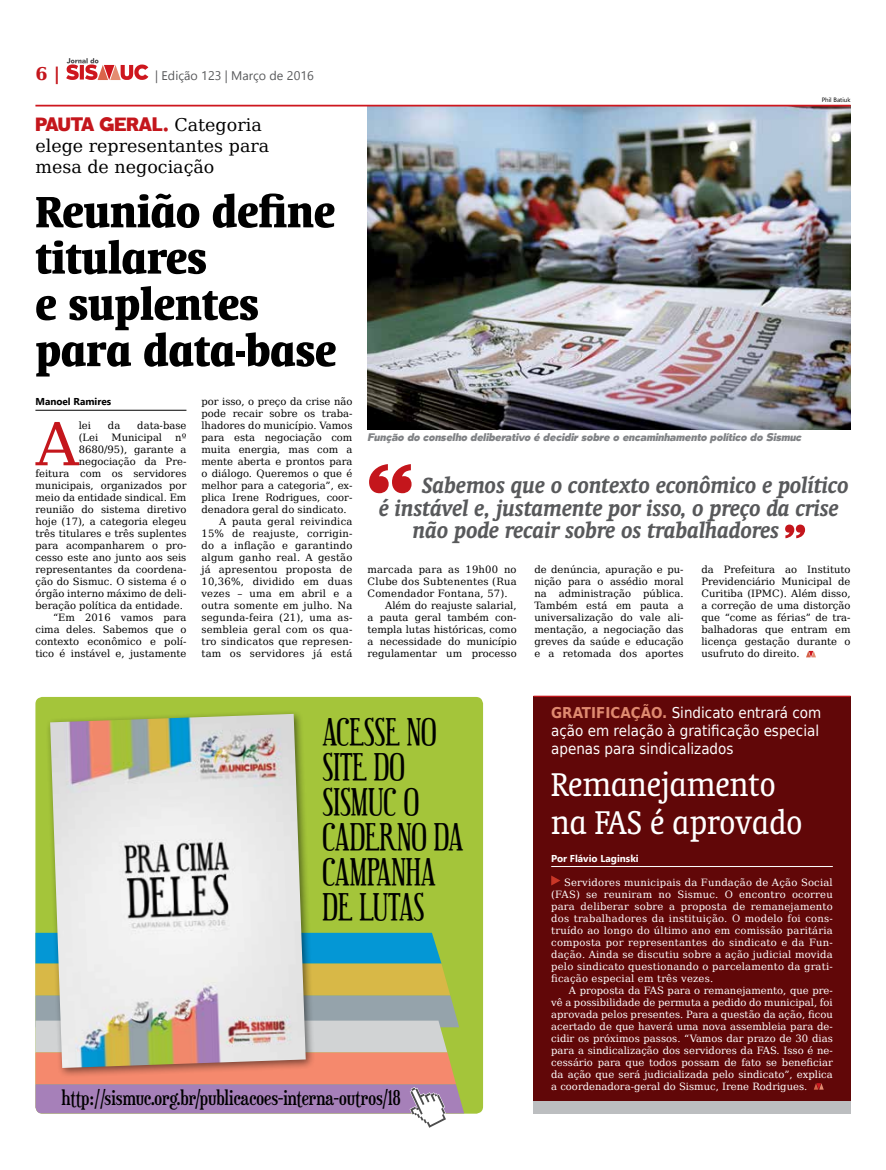
<style>
.page{position:relative;width:886px;height:1170px;background:#fff}
.page>*{position:absolute;margin:0;border:0;box-sizing:border-box;transform-origin:0 0}
.t1{font:59.38px "DejaVu Serif";color:#c4161c}
.t2{font:700 condensed 50px/46.2px "Oranda BT";color:#000}
.t3{font:condensed 37.5px/37.5px "Oranda BT";color:#fff}
.t4{font:29.25px/35px "Euphorigenic";color:#000}
.t5{font:italic 700 25px "Oranda BT";color:#58595b}
.t6{font:19.88px "Euphorigenic";color:#000}
.t7{font:17.5px/21px "DejaVu Serif";color:#000}
.t8{font:900 17.5px "Tabarra";color:#c4161c}
.t9{font:700 17.5px "DejaVu Serif";color:#c4161c}
.t10{font:15px/18px "DejaVu Sans Condensed";color:#fff}
.t11{font:700 15px "DejaVu Sans Condensed";color:#df896f}
.t12{font:12.5px "Khmer UI";color:#58595b}
.t13{font:10px/12px "DejaVu Serif";color:#000;text-align:justify}
.t14{font:10px/12px "DejaVu Serif";letter-spacing:.01em;color:#fff;text-align:justify}
.t15{font:10px "DejaVu Serif";letter-spacing:.02em;color:#000}
.t16{font:italic 900 10px "Tabarra";letter-spacing:-.225em;color:#808285}
.t17{font:700 10px "Khmer UI";color:#fff}
.t18{font:700 10px "Khmer UI";color:#000}
.t19{font:6.25px "Khmer UI";color:#000}
.s1{font-family:"DejaVu Serif";font-weight:400;color:#000}
.s2{font-weight:700;color:#df896f}
</style>
<div class="page">
<svg style="left:66px;top:58px;width:82px;height:22px"></svg>
<img style="left:367px;top:106px;width:483px;height:323px">
<hr style="left:35px;top:105px;width:815px;height:1px;background:#ce171e">
<hr style="left:35px;top:410px;width:151px;height:1px;background:#000">
<div style="left:533px;top:695px;width:317px;height:412px;background:#610708"></div>
<hr style="left:533px;top:695px;width:317px;height:2px;background:#c4161c">
<hr style="left:551px;top:866px;width:282px;height:1px;background:#fff">
<svg style="left:551px;top:875px;width:9px;height:10px"></svg>
<svg style="left:814px;top:1083px;width:10px;height:6px"></svg>
<div style="left:533px;top:1101px;width:317px;height:12px;background:#bcbec0"></div>
<div style="left:35px;top:697px;width:448px;height:416px;background:#a4c53a;border-radius:7px"></div>
<svg style="left:35px;top:932px;width:429px;height:196px"></svg>
<div style="left:45px;top:708px;width:271px;height:369px;background:#000;opacity:.5"></div>
<img style="left:50px;top:713px;width:256px;height:354px">
<svg style="left:806px;top:651px;width:10px;height:6px"></svg>
<svg style="left:369px;top:464px;width:42px;height:29px"></svg>
<svg style="left:785px;top:524px;width:20px;height:14px"></svg>
<h3 class="t9" style="left:35px;top:58px;width:26px">6 |</h3>
<p class="t12" style="left:155px;top:68px;width:160px">| Edição 123 | Março de 2016</p>
<h3 class="t8" style="left:35px;top:113px;width:228px">PAUTA GERAL. <span class="s1">Categoria</span></h3>
<h3 class="t7" style="left:35px;top:133px;width:235px">elege representantes para mesa de negociação</h3>
<h2 class="t2" style="left:35px;top:187px;width:302px">Reunião define titulares<br>e suplentes para data-base</h2>
<p class="t18" style="left:35px;top:396px;width:77px">Manoel Ramires</p>
<h1 class="t1" style="left:36px;top:391px;width:44px">A</h1>
<p class="t13" style="left:79px;top:419px;width:14px">lei</p>
<p class="t13" style="left:108px;top:419px;width:14px">da</p>
<p class="t13" style="left:137px;top:419px;width:51px">data-base</p>
<p class="t13" style="left:201px;top:395px;width:152px">por isso, o preço da crise não</p>
<p class="t13" style="left:201px;top:407px;width:153px">pode recair sobre os traba-</p>
<p class="t13" style="left:201px;top:419px;width:152px">lhadores do município. Vamos</p>
<p class="t13" style="left:201px;top:431px;width:152px">para esta negociação com</p>
<p class="t13" style="left:201px;top:443px;width:152px">muita energia, mas com a</p>
<p class="t13" style="left:201px;top:455px;width:152px">mente aberta e prontos para</p>
<p class="t13" style="left:201px;top:467px;width:153px">o diálogo. Queremos o que é</p>
<p class="t13" style="left:201px;top:479px;width:152px">melhor para a categoria”, ex-</p>
<p class="t13" style="left:201px;top:491px;width:152px">plica Irene Rodrigues, coor-</p>
<p class="t13" style="left:201px;top:503px;width:147px">denadora geral do sindicato.</p>
<p class="t15" style="left:219px;top:513px;width:135px">A pauta geral reivindica</p>
<p class="t15" style="left:201px;top:525px;width:152px">15% de reajuste, corrigin-</p>
<p class="t15" style="left:201px;top:537px;width:152px">do a inflação e garantindo</p>
<p class="t15" style="left:201px;top:549px;width:152px">algum ganho real. A gestão</p>
<p class="t15" style="left:201px;top:561px;width:152px">já apresentou proposta de</p>
<p class="t15" style="left:201px;top:573px;width:152px">10,36%, dividido em duas</p>
<p class="t15" style="left:201px;top:585px;width:152px">vezes – uma em abril e a</p>
<p class="t15" style="left:201px;top:597px;width:152px">outra somente em julho. Na</p>
<p class="t15" style="left:201px;top:609px;width:152px">segunda-feira (21), uma as-</p>
<p class="t15" style="left:201px;top:621px;width:152px">sembleia geral com os qua-</p>
<p class="t15" style="left:201px;top:633px;width:152px">tro sindicatos que represen-</p>
<p class="t15" style="left:201px;top:645px;width:152px">tam os servidores já está</p>
<p class="t13" style="left:79px;top:431px;width:21px">(Lei</p>
<p class="t13" style="left:111px;top:431px;width:52px">Municipal</p>
<p class="t13" style="left:175px;top:431px;width:13px">nº</p>
<p class="t13" style="left:79px;top:443px;width:109px">8680/95), garante a</p>
<p class="t13" style="left:79px;top:455px;width:109px">negociação da Pre-</p>
<p class="t13" style="left:35px;top:467px;width:152px">feitura com os servidores</p>
<p class="t13" style="left:35px;top:479px;width:152px">municipais, organizados por</p>
<p class="t13" style="left:35px;top:491px;width:152px">meio da entidade sindical. Em</p>
<p class="t13" style="left:35px;top:503px;width:152px">reunião do sistema diretivo</p>
<p class="t13" style="left:35px;top:515px;width:152px">hoje (17), a categoria elegeu</p>
<p class="t13" style="left:35px;top:527px;width:153px">três titulares e três suplentes</p>
<p class="t13" style="left:35px;top:539px;width:152px">para acompanharem o pro-</p>
<p class="t13" style="left:35px;top:551px;width:152px">cesso este ano junto aos seis</p>
<p class="t13" style="left:35px;top:563px;width:152px">representantes da coordena-</p>
<p class="t13" style="left:35px;top:575px;width:152px">ção do Sismuc. O sistema é o</p>
<p class="t13" style="left:35px;top:587px;width:152px">órgão interno máximo de deli-</p>
<p class="t13" style="left:35px;top:599px;width:149px">beração política da entidade.</p>
<p class="t13" style="left:53px;top:611px;width:135px">“Em 2016 vamos para</p>
<p class="t13" style="left:35px;top:623px;width:152px">cima deles. Sabemos que o</p>
<p class="t13" style="left:35px;top:635px;width:152px">contexto econômico e polí-</p>
<p class="t13" style="left:35px;top:647px;width:152px">tico é instável e, justamente</p>
<p class="t19" style="left:822px;top:96px;width:30px">Phil Batiuk</p>
<p class="t16" style="left:367px;top:431px;width:438px">Função do conselho deliberativo é decidir sobre o encaminhamento político do Sismuc</p>
<h3 class="t5" style="left:422px;top:470px;width:428px">Sabemos que o contexto econômico e político</h3>
<h3 class="t5" style="left:379px;top:493px;width:461px">é instável e, justamente por isso, o preço da crise</h3>
<h3 class="t5" style="left:413px;top:515px;width:368px">não pode recair sobre os trabalhadores</h3>
<p class="t15" style="left:367px;top:561px;width:151px">marcada para as 19h00 no</p>
<p class="t15" style="left:367px;top:573px;width:151px">Clube dos Subtenentes (Rua</p>
<p class="t15" style="left:367px;top:585px;width:142px">Comendador Fontana, 57).</p>
<p class="t13" style="left:385px;top:599px;width:133px">Além do reajuste salarial,</p>
<p class="t13" style="left:367px;top:611px;width:151px">a pauta geral também con-</p>
<p class="t13" style="left:367px;top:623px;width:151px">templa lutas históricas, como</p>
<p class="t13" style="left:367px;top:635px;width:151px">a necessidade do município</p>
<p class="t13" style="left:367px;top:647px;width:151px">regulamentar um processo</p>
<p class="t13" style="left:534px;top:563px;width:151px">de denúncia, apuração e pu&shy;nição para o assédio moral na administração pública.<br>Também está em pauta a universalização do vale ali&shy;mentação, a negociação das greves da saúde e educação e a retomada dos aportes</p>
<p class="t13" style="left:701px;top:563px;width:151px">da Prefeitura ao Instituto Previdenciário Municipal de Curitiba (IPMC). Além disso, a correção de uma distorção que “come as férias” de tra&shy;balhadoras que entram em licença gestação durante o usufruto do direito.</p>
<h3 class="t4" style="left:322px;top:711px;width:140px">ACESSE NO<br>SITE DO<br>SISMUC O<br>CADERNO DA<br>CAMPANHA<br>DE LUTAS</h3>
<h3 class="t6" style="left:62px;top:1085px;width:340px">HTTP://SISMUC.ORG.BR/PUBLICACOES-INTERNA-OUTROS/18</h3>
<h3 class="t11" style="left:551px;top:700px;width:10px">GRATIFI</h3>
<h3 class="t11" style="left:610px;top:700px;width:22px">CAÇÃO</h3>
<h3 class="t10" style="left:551px;top:703px;width:272px;text-indent:111px"><span class="s2">.</span> Sindicato entrará com ação em relação à gratificação especial apenas para sindicalizados</h3>
<h3 class="t3" style="left:551px;top:765px;width:253px">Remanejamento na FAS é aprovado</h3>
<p class="t17" style="left:551px;top:852px;width:89px">Por Flávio Laginski</p>
<p class="t14" style="left:551px;top:875px;width:283px;text-indent:13px">Servidores municipais da Fundação de Ação Social (FAS) se reuniram no Sismuc. O encontro ocorreu para deliberar sobre a proposta de remanejamento dos trabalhadores da instituição. O modelo foi cons&shy;truído ao longo do último ano em comissão paritária composta por representantes do sindicato e da Fun&shy;dação. Ainda se discutiu sobre a ação judicial movida pelo sindicato questionando o parcelamento da grati&shy;ficação especial em três vezes.</p>
<p class="t14" style="left:551px;top:983px;width:283px;text-indent:18px">A proposta da FAS para o remanejamento, que pre&shy;vê a possibilidade de permuta a pedido do municipal, foi aprovada pelos presentes. Para a questão da ação, ficou acertado de que haverá uma nova assembleia para de&shy;cidir os próximos passos. “Vamos dar prazo de 30 dias para a sindicalização dos servidores da FAS. Isso é ne&shy;cessário para que todos possam de fato se beneficiar da ação que será judicializada pelo sindicato”, explica a coordenadora-geral do Sismuc, Irene Rodrigues.</p>
</div>
